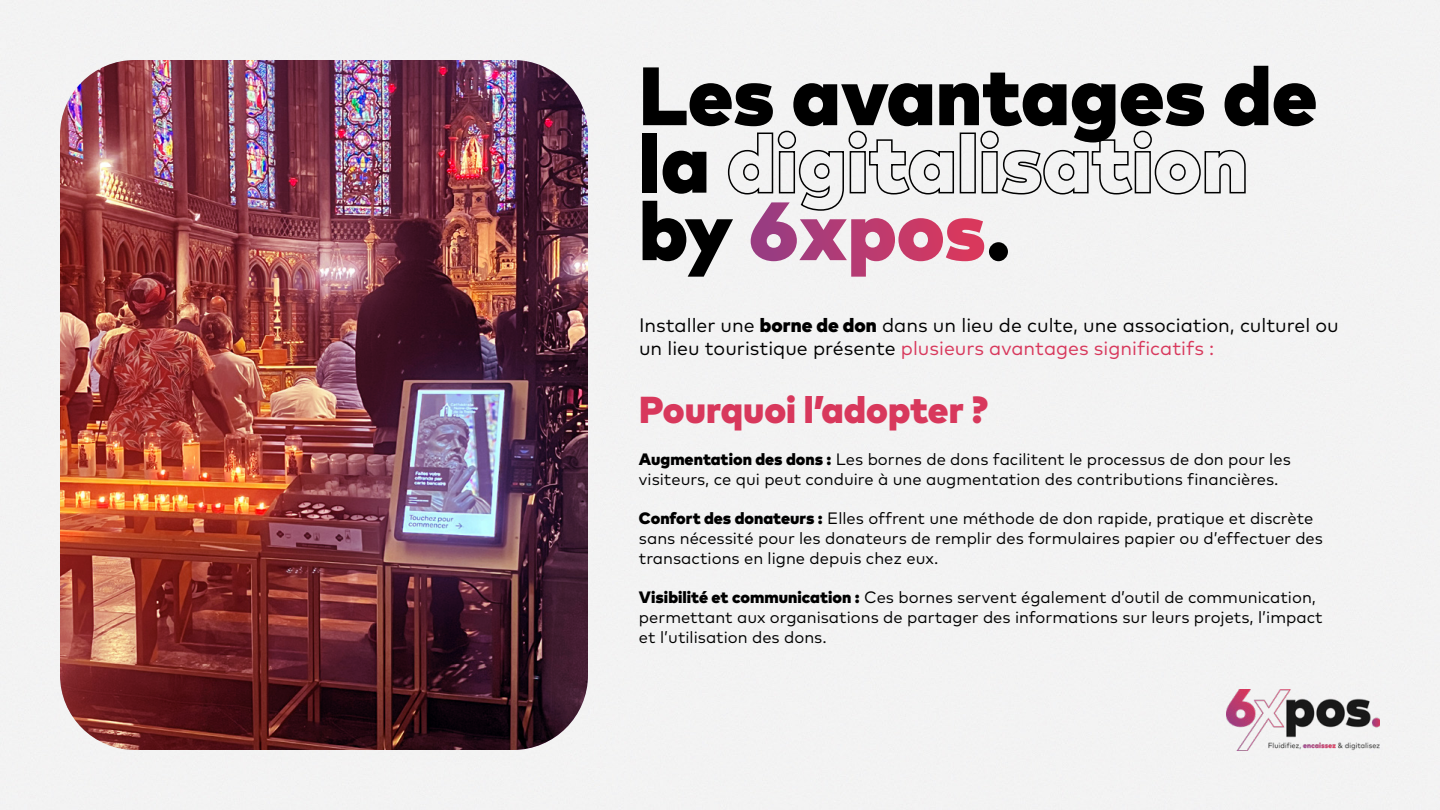
<style>
.page{position:relative;width:1440px;height:810px;background:#f3f3f3}
.page>*{position:absolute;margin:0;border:0;box-sizing:border-box;transform-origin:0 0}
.t1{font:900 82.5px/67.5px "Mark Pro";color:#000}
.t2{font:900 37.5px "Mark Pro";color:#d8385c}
.t3{font:19.5px/23.4px "Mark Pro";color:#000}
.t4{font:16.5px/19.8px "Mark Pro";color:#000}
.s1{color:#fff}
.s2{font-weight:900}
.s3{color:#d8385c}
</style>
<div class="page">
<img style="left:1226px;top:689px;width:154px;height:61px">
<img style="left:60px;top:60px;width:528px;height:690px;border-radius:75px">
<h1 class="t1" style="left:639px;top:55px;width:680px">Les avantages de la digitalisation by <span class="s1">6xpos</span>.</h1>
<p class="t3" style="left:639px;top:312px;width:701px">Installer une <span class="s2">borne de don</span> dans un lieu de culte, une association, culturel ou un lieu touristique présente <span class="s3">plusieurs avantages significatifs :</span></p>
<h2 class="t2" style="left:639px;top:381px;width:351px">Pourquoi l’adopter ?</h2>
<p class="t4" style="left:639px;top:448px;width:653px"><span class="s2">Augmentation des dons :</span> Les bornes de dons facilitent le processus de don pour les visiteurs, ce qui peut conduire à une augmentation des contributions financières.</p>
<p class="t4" style="left:639px;top:507px;width:686px"><span class="s2">Confort des donateurs :</span> Elles offrent une méthode de don rapide, pratique et discrète sans nécessité pour les donateurs de remplir des formulaires papier ou d’effectuer des transactions en ligne depuis chez eux.</p>
<p class="t4" style="left:639px;top:586px;width:685px"><span class="s2">Visibilité et communication :</span> Ces bornes servent également d’outil de communication, permettant aux organisations de partager des informations sur leurs projets, l’impact et l’utilisation des dons.</p>
</div>
